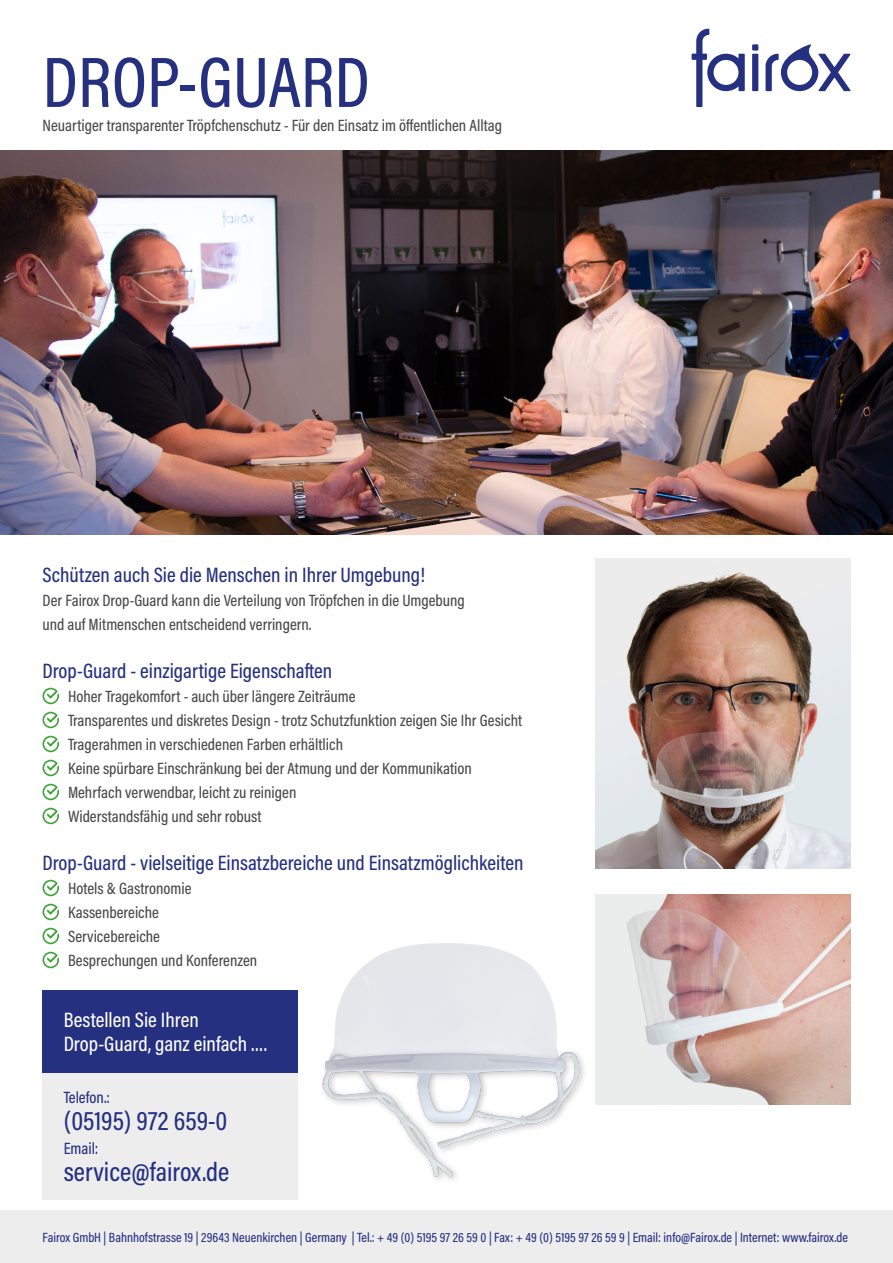
<style>
.page{position:relative;width:893px;height:1263px;background:#fff}
.page>*{position:absolute;margin:0;border:0;box-sizing:border-box;transform-origin:0 0}
.t1{font:500 72px "Acumin Pro Cond";color:#253081}
.t2{font:500 27px "Acumin Pro Cond";color:#253081}
.t3{font:500 21px "Acumin Pro Cond";color:#253081}
.t4{font:500 21px/24px "Acumin Pro Cond";color:#fff}
.t5{font:500 16.5px/24px "Acumin Pro Cond";color:#4a4a49}
.t6{font:500 16.5px "Acumin Pro Cond";color:#253081}
.t7{font:500 13.5px "Acumin Pro Cond";color:#253081}
</style>
<div class="page">
<div style="left:0;top:1210px;width:893px;height:53px;background:#ededed"></div>
<svg style="left:43px;top:688px;width:16px;height:16px"></svg>
<svg style="left:43px;top:712px;width:16px;height:16px"></svg>
<svg style="left:43px;top:736px;width:16px;height:16px"></svg>
<svg style="left:43px;top:760px;width:16px;height:16px"></svg>
<svg style="left:43px;top:784px;width:16px;height:16px"></svg>
<svg style="left:43px;top:808px;width:16px;height:16px"></svg>
<svg style="left:43px;top:880px;width:16px;height:16px"></svg>
<svg style="left:43px;top:904px;width:16px;height:16px"></svg>
<svg style="left:43px;top:928px;width:16px;height:16px"></svg>
<svg style="left:43px;top:952px;width:16px;height:16px"></svg>
<div style="left:43px;top:1072px;width:255px;height:127px;background:#ededed"></div>
<div style="left:43px;top:990px;width:255px;height:82px;background:#253081"></div>
<svg style="left:692px;top:29px;width:159px;height:78px"></svg>
<img style="left:0;top:150px;width:893px;height:384px">
<img style="left:731px;top:894px;width:119px;height:210px">
<img style="left:595px;top:558px;width:255px;height:310px">
<img style="left:173px;top:894px;width:558px;height:306px">
<h1 class="t1" style="left:43px;top:35px;width:329px">DROP-GUARD</h1>
<p class="t5" style="left:43px;top:113px;width:461px">Neuartiger transparenter Tröpfchenschutz - Für den Einsatz im öffentlichen Alltag</p>
<p class="t3" style="left:43px;top:561px;width:384px">Schützen auch Sie die Menschen in Ihrer Umgebung!</p>
<p class="t5" style="left:43px;top:588px;width:424px">Der Fairox Drop-Guard kann die Verteilung von Tröpfchen in die Umgebung und auf Mitmenschen entscheidend verringern.</p>
<p class="t3" style="left:43px;top:657px;width:291px">Drop-Guard - einzigartige Eigenschaften</p>
<p class="t5" style="left:68px;top:684px;width:456px">Hoher Tragekomfort - auch über längere Zeiträume<br>Transparentes und diskretes Design - trotz Schutzfunktion zeigen Sie Ihr Gesicht Tragerahmen in verschiedenen Farben erhältlich<br>Keine spürbare Einschränkung bei der Atmung und der Kommunikation Mehrfach verwendbar, leicht zu reinigen<br>Widerstandsfähig und sehr robust</p>
<p class="t3" style="left:43px;top:849px;width:483px">Drop-Guard - vielseitige Einsatzbereiche und Einsatzmöglichkeiten</p>
<p class="t5" style="left:68px;top:876px;width:191px">Hotels &amp; Gastronomie<br>Kassenbereiche<br>Servicebereiche<br>Besprechungen und Konferenzen</p>
<p class="t4" style="left:64px;top:1007px;width:205px">Bestellen Sie Ihren<br>Drop-Guard, ganz einfach ….</p>
<p class="t6" style="left:64px;top:1086px;width:48px">Telefon.:</p>
<h2 class="t2" style="left:64px;top:1103px;width:165px">(05195) 972 659-0</h2>
<p class="t6" style="left:64px;top:1137px;width:36px">Email:</p>
<h2 class="t2" style="left:64px;top:1154px;width:167px">service@fairox.de</h2>
<p class="t7" style="left:43px;top:1228px;width:807px">Fairox GmbH | Bahnhofstrasse 19 | 29643 Neuenkirchen | Germany | Tel.: + 49 (0) 5195 97 26 59 0 | Fax: + 49 (0) 5195 97 26 59 9 | Email: info@Fairox.de | Internet: www.fairox.de</p>
</div>
